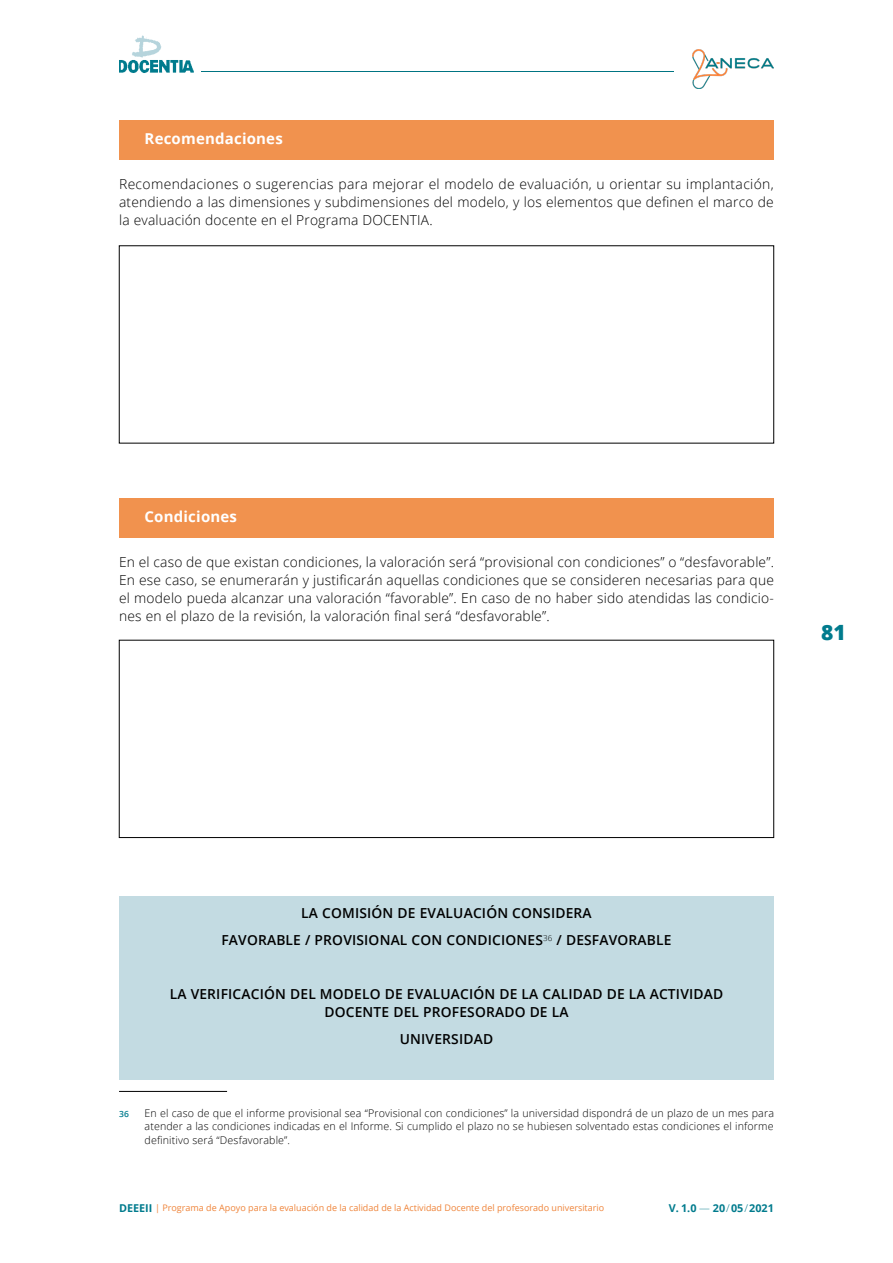
<style>
.page{position:relative;width:893px;height:1263px;background:#fff}
.page>*{position:absolute;margin:0;border:0;box-sizing:border-box;transform-origin:0 0}
.t1{font:800 21px "Open Sans";color:#007b8d}
.Objetivo_Descrip{font:700 15px "Open Sans";letter-spacing:.015em;color:#fff}
.Texto_Base{font:300 13.8px/18px "Open Sans";letter-spacing:.015em;color:#000;text-align:justify}
.Texto_Base-2{font:600 13.8px/18px "Open Sans";letter-spacing:.015em;color:#000;text-align:center}
.t2{font:700 10.8px "Open Sans";color:#007b8d}
.Notas{font:300 10.65px/13.5px "Open Sans";letter-spacing:.015em;color:#000;text-align:justify}
.t3{font:9px "Open Sans";color:#ef843a}
.Notas-2{font:600 8.55px "Open Sans";color:#007b8d}
.s1{font-weight:700;font-size:10.8px;color:#007b8d}
.s2{font-weight:300}
</style>
<div class="page">
<hr style="left:202px;top:71px;width:472px;height:1px;background:#007482">
<img style="left:692px;top:50px;width:82px;height:38px">
<img style="left:132px;top:35px;width:30px;height:23px">
<img style="left:119px;top:60px;width:75px;height:13px">
<div style="left:119px;top:896px;width:655px;height:184px;background:#c3dbe2"></div>
<div style="left:119px;top:640px;width:655px;height:198px;border:1px solid #000"></div>
<div style="left:119px;top:121px;width:655px;height:39px;background:#f1924e"></div>
<hr style="left:119px;top:1091px;width:108px;height:1px;background:#000">
<div style="left:119px;top:499px;width:655px;height:39px;background:#f1924e"></div>
<p class="Objetivo_Descrip" style="left:145px;top:128px;width:140px">Recomendaciones</p>
<p class="Texto_Base" style="left:119px;top:175px;width:656px">Recomendaciones o sugerencias para mejorar el modelo de evaluación, u orientar su implantación, atendiendo a las dimensiones y subdimensiones del modelo, y los elementos que definen el marco de la evaluación docente en el Programa DOCENTIA.</p>
<p class="Objetivo_Descrip" style="left:145px;top:506px;width:94px">Condiciones</p>
<p class="Texto_Base" style="left:119px;top:553px;width:656px">En el caso de que existan condiciones, la valoración será “provisional con condiciones” o “desfavorable”.<br>En ese caso, se enumerarán y justificarán aquellas condiciones que se consideren necesarias para que el modelo pueda alcanzar una valoración “favorable”. En caso de no haber sido atendidas las condicio&shy;nes en el plazo de la revisión, la valoración final será “desfavorable”.</p>
<h1 class="t1" style="left:821px;top:616px;width:26px">81</h1>
<p class="Texto_Base-2" style="left:301px;top:904px;width:292px">LA COMISIÓN DE EVALUACIÓN CONSIDERA</p>
<p class="Texto_Base-2" style="left:221px;top:931px;width:452px">FAVORABLE / PROVISIONAL CON CONDICIONES<sup>36</sup> / DESFAVORABLE</p>
<p class="Texto_Base-2" style="left:170px;top:985px;width:555px">LA VERIFICACIÓN DEL MODELO DE EVALUACIÓN DE LA CALIDAD DE LA ACTIVIDAD<br>DOCENTE DEL PROFESORADO DE LA</p>
<p class="Texto_Base-2" style="left:400px;top:1030px;width:95px">UNIVERSIDAD</p>
<p class="Notas-2" style="left:119px;top:1108px;width:11px">36</p>
<p class="Notas" style="left:145px;top:1106px;width:631px">En el caso de que el informe provisional sea “Provisional con condiciones” la universidad dispondrá de un plazo de un mes para atender a las condiciones indicadas en el Informe. Si cumplido el plazo no se hubiesen solventado estas condiciones el informe definitivo será “Desfavorable”.</p>
<p class="t3" style="left:119px;top:1201px;width:487px"><span class="s1">DEEEII</span> | Programa de Apoyo para la evaluación de la calidad de la Actividad Docente del profesorado universitario</p>
<p class="t2" style="left:669px;top:1200px;width:107px">V. 1.0 <span class="s2">—</span> 20 <span class="s2">/</span> 05 <span class="s2">/</span> 2021</p>
</div>
